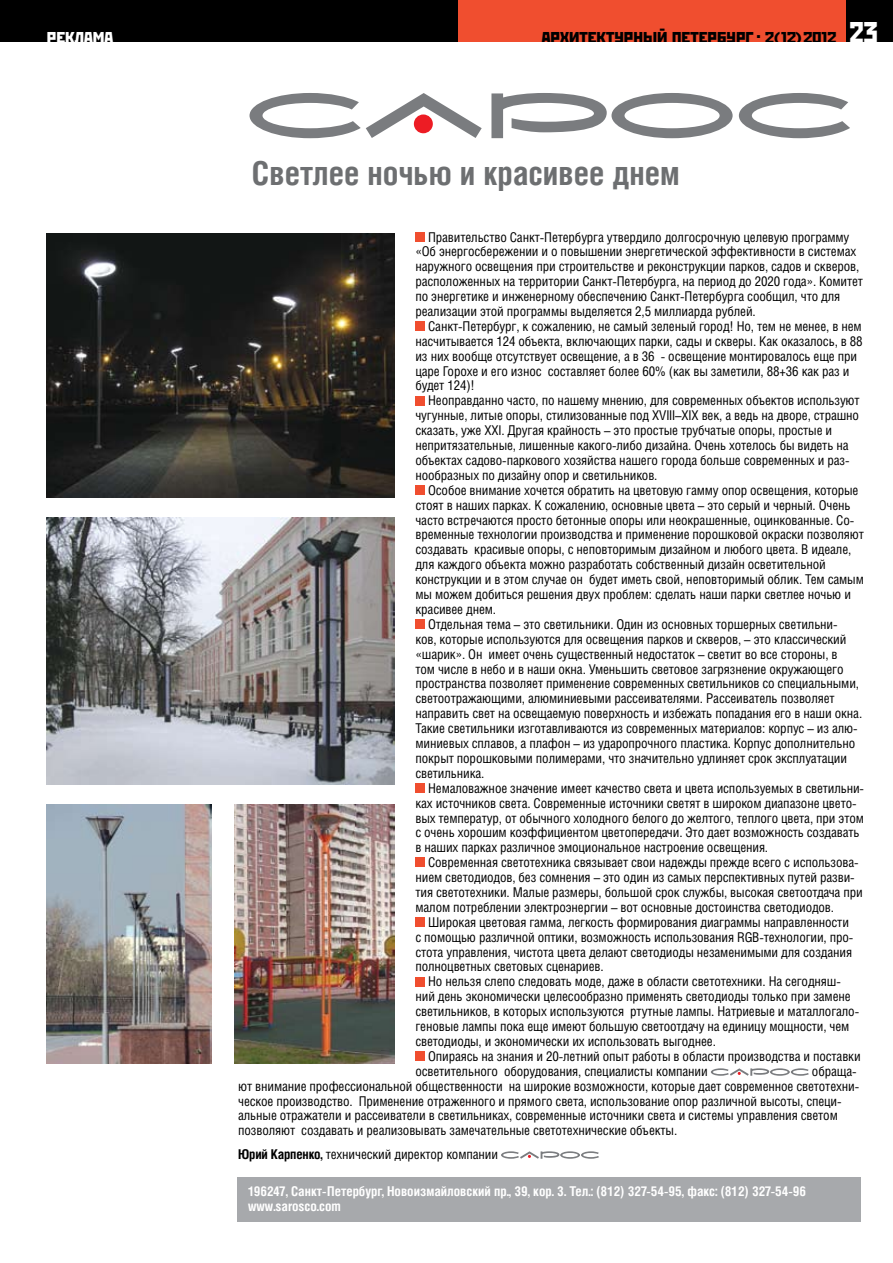
<style>
.page{position:relative;width:893px;height:1263px;background:#fff}
.page>*{position:absolute;margin:0;border:0;box-sizing:border-box;transform-origin:0 0}
.t1{font:700 33px "Helios Cond";color:#6d6f71}
.t2{font:19.95px "Stenberg C";color:#000}
.t3{font:19.95px "Stenberg C";color:#fff}
.t4{font:15.75px "Stenberg C";letter-spacing:-.015em;color:#000;scale:1.22 1}
.t5{font:13.5px/14.9px "Helios Cond";letter-spacing:-.01em;color:#000}
.t6{font:700 13.5px/14.9px "Helios Cond";color:#fff}
.s1{font-size:30px;color:#fff}
.s2{font-weight:700}
</style>
<div class="page">
<div style="left:457px;top:0;width:389px;height:43px;background:#f04e2f"></div>
<div style="left:0;top:0;width:457px;height:43px;background:#000"></div>
<div style="left:846px;top:0;width:47px;height:43px;background:#000"></div>
<img style="left:47px;top:234px;width:347px;height:264px">
<div style="left:237px;top:1177px;width:623px;height:45px;background:#a7a9ac"></div>
<div style="left:415px;top:232px;width:10px;height:10px;background:#f04e2f"></div>
<div style="left:415px;top:321px;width:10px;height:10px;background:#f04e2f"></div>
<div style="left:415px;top:396px;width:10px;height:9px;background:#f04e2f"></div>
<div style="left:415px;top:485px;width:10px;height:10px;background:#f04e2f"></div>
<div style="left:415px;top:619px;width:10px;height:10px;background:#f04e2f"></div>
<div style="left:415px;top:783px;width:10px;height:10px;background:#f04e2f"></div>
<div style="left:415px;top:857px;width:10px;height:10px;background:#f04e2f"></div>
<div style="left:415px;top:917px;width:10px;height:10px;background:#f04e2f"></div>
<div style="left:415px;top:977px;width:10px;height:9px;background:#f04e2f"></div>
<div style="left:415px;top:1051px;width:10px;height:10px;background:#f04e2f"></div>
<svg style="left:711px;top:1068px;width:98px;height:8px"></svg>
<svg style="left:501px;top:1151px;width:98px;height:8px"></svg>
<svg style="left:249px;top:93px;width:601px;height:45px"></svg>
<img style="left:47px;top:517px;width:347px;height:268px">
<img style="left:47px;top:805px;width:165px;height:258px">
<img style="left:234px;top:805px;width:160px;height:258px">
<h2 class="t3" style="left:47px;top:25px;width:68px">реклама</h2>
<p class="t4" style="left:756px;top:28px;width:101px"><sup>.</sup> 2(12)2012 <span class="s1">23</span></p>
<h2 class="t2" style="left:542px;top:25px;width:213px">архитектурный петербург</h2>
<h1 class="t1" style="left:252px;top:154px;width:429px">Светлее ночью и красивее днем</h1>
<p class="t5" style="left:415px;top:229px;width:449px;text-indent:13px">Правительство Санкт-Петербурга утвердило долгосрочную целевую программу «Об энергосбережении и о повышении энергетической эффективности в системах наружного освещения при строительстве и реконструкции парков, садов и скверов, расположенных на территории Санкт-Петербурга, на период до 2020 года». Комитет по энергетике и инженерному обеспечению Санкт-Петербурга сообщил, что для реализации этой программы выделяется 2,5 миллиарда рублей.</p>
<p class="t5" style="left:415px;top:318px;width:449px;text-indent:13px">Санкт-Петербург, к сожалению, не самый зеленый город! Но, тем не менее, в нем насчитывается 124 объекта, включающих парки, сады и скверы. Как оказалось, в 88 из них вообще отсутствует освещение, а в 36 - освещение монтировалось еще при царе Горохе и его износ составляет более 60% (как вы заметили, 88+36 как раз и будет 124)!</p>
<p class="t5" style="left:415px;top:393px;width:446px;text-indent:13px">Неоправданно часто, по нашему мнению, для современных объектов используют чугунные, литые опоры, стилизованные под XVIII–ХIX век, а ведь на дворе, страшно сказать, уже XXI. Другая крайность – это простые трубчатые опоры, простые и непритязательные, лишенные какого-либо дизайна. Очень хотелось бы видеть на объектах садово-паркового хозяйства нашего города больше современных и раз&shy;нообразных по дизайну опор и светильников.</p>
<p class="t5" style="left:428px;top:482px;width:432px">Особое внимание хочется обратить на цветовую гамму опор освещения, которые</p>
<p class="t5" style="left:415px;top:497px;width:437px">стоят в наших парках. К сожалению, основные цвета – это серый и черный. Очень</p>
<p class="t5" style="left:415px;top:512px;width:440px">часто встречаются просто бетонные опоры или неокрашенные, оцинкованные. Со-</p>
<p class="t5" style="left:415px;top:527px;width:450px">временные технологии производства и применение порошковой окраски позволяют</p>
<p class="t5" style="left:415px;top:542px;width:437px">создавать красивые опоры, с неповторимым дизайном и любого цвета. В идеале,</p>
<p class="t5" style="left:415px;top:557px;width:412px">для каждого объекта можно разработать собственный дизайн осветительной</p>
<p class="t5" style="left:415px;top:572px;width:450px">конструкции и в этом случае он будет иметь свой, неповторимый облик. Тем самым</p>
<p class="t5" style="left:415px;top:586px;width:437px">мы можем добиться решения двух проблем: сделать наши парки светлее ночью и</p>
<p class="t5" style="left:415px;top:601px;width:82px">красивее днем.</p>
<p class="t5" style="left:428px;top:616px;width:411px">Отдельная тема – это светильники. Один из основных торшерных светильни-</p>
<p class="t5" style="left:415px;top:631px;width:433px">ков, которые используются для освещения парков и скверов, – это классический</p>
<p class="t5" style="left:415px;top:646px;width:424px">«шарик». Он имеет очень существенный недостаток – светит во все стороны, в</p>
<p class="t5" style="left:415px;top:661px;width:430px">том числе в небо и в наши окна. Уменьшить световое загрязнение окружающего</p>
<p class="t5" style="left:415px;top:676px;width:445px">пространства позволяет применение современных светильников со специальными,</p>
<p class="t5" style="left:415px;top:691px;width:421px">светоотражающими, алюминиевыми рассеивателями. Рассеиватель позволяет</p>
<p class="t5" style="left:415px;top:706px;width:448px">направить свет на освещаемую поверхность и избежать попадания его в наши окна.</p>
<p class="t5" style="left:415px;top:721px;width:444px">Такие светильники изготавливаются из современных материалов: корпус – из алю-</p>
<p class="t5" style="left:415px;top:735px;width:441px">миниевых сплавов, а плафон – из ударопрочного пластика. Корпус дополнительно</p>
<p class="t5" style="left:415px;top:750px;width:433px">покрыт порошковыми полимерами, что значительно удлиняет срок эксплуатации</p>
<p class="t5" style="left:415px;top:765px;width:71px">светильника.</p>
<p class="t5" style="left:428px;top:780px;width:437px">Немаловажное значение имеет качество света и цвета используемых в светильни-</p>
<p class="t5" style="left:415px;top:795px;width:443px">ках источников света. Современные источники светят в широком диапазоне цвето-</p>
<p class="t5" style="left:415px;top:810px;width:450px">вых температур, от обычного холодного белого до желтого, теплого цвета, при этом</p>
<p class="t5" style="left:415px;top:825px;width:446px">с очень хорошим коэффициентом цветопередачи. Это дает возможность создавать</p>
<p class="t5" style="left:415px;top:840px;width:354px">в наших парках различное эмоциональное настроение освещения.</p>
<p class="t5" style="left:428px;top:855px;width:432px">Современная светотехника связывает свои надежды прежде всего с использова-</p>
<p class="t5" style="left:415px;top:870px;width:441px">нием светодиодов, без сомнения – это один из самых перспективных путей разви-</p>
<p class="t5" style="left:415px;top:884px;width:449px">тия светотехники. Малые размеры, большой срок службы, высокая светоотдача при</p>
<p class="t5" style="left:415px;top:899px;width:420px">малом потреблении электроэнергии – вот основные достоинства светодиодов.</p>
<p class="t5" style="left:428px;top:914px;width:422px">Широкая цветовая гамма, легкость формирования диаграммы направленности</p>
<p class="t5" style="left:415px;top:929px;width:439px">с помощью различной оптики, возможность использования RGB-технологии, про-</p>
<p class="t5" style="left:415px;top:944px;width:438px">стота управления, чистота цвета делают светодиоды незаменимыми для создания</p>
<p class="t5" style="left:415px;top:959px;width:190px">полноцветных световых сценариев.</p>
<p class="t5" style="left:428px;top:974px;width:414px">Но нельзя слепо следовать моде, даже в области светотехники. На сегодняш-</p>
<p class="t5" style="left:415px;top:989px;width:437px">ний день экономически целесообразно применять светодиоды только при замене</p>
<p class="t5" style="left:415px;top:1004px;width:445px">светильников, в которых используются ртутные лампы. Натриевые и маталлогало-</p>
<p class="t5" style="left:415px;top:1018px;width:435px">геновые лампы пока еще имеют большую светоотдачу на единицу мощности, чем</p>
<p class="t5" style="left:415px;top:1033px;width:302px">светодиоды, и экономически их использовать выгоднее.</p>
<p class="t5" style="left:428px;top:1048px;width:434px">Опираясь на знания и 20-летний опыт работы в области производства и поставки</p>
<p class="t5" style="left:415px;top:1063px;width:294px">осветительного оборудования, специалисты компании</p>
<p class="t5" style="left:238px;top:1063px;width:622px;text-indent:574px">обраща&shy;ют внимание профессиональной общественности на широкие возможности, которые дает современное светотехни&shy;ческое производство. Применение отраженного и прямого света, использование опор различной высоты, специ&shy;альные отражатели и рассеиватели в светильниках, современные источники света и системы управления светом позволяют создавать и реализовывать замечательные светотехнические объекты.</p>
<p class="t5" style="left:238px;top:1146px;width:261px"><span class="s2">Юрий Карпенко,</span> технический директор компании</p>
<p class="t6" style="left:248px;top:1183px;width:559px">196247, Санкт-Петербург, Новоизмайловский пр., 39, кор. 3. Тел.: (812) 327-54-95, факс: (812) 327-54-96 www.sarosco.com</p>
</div>
